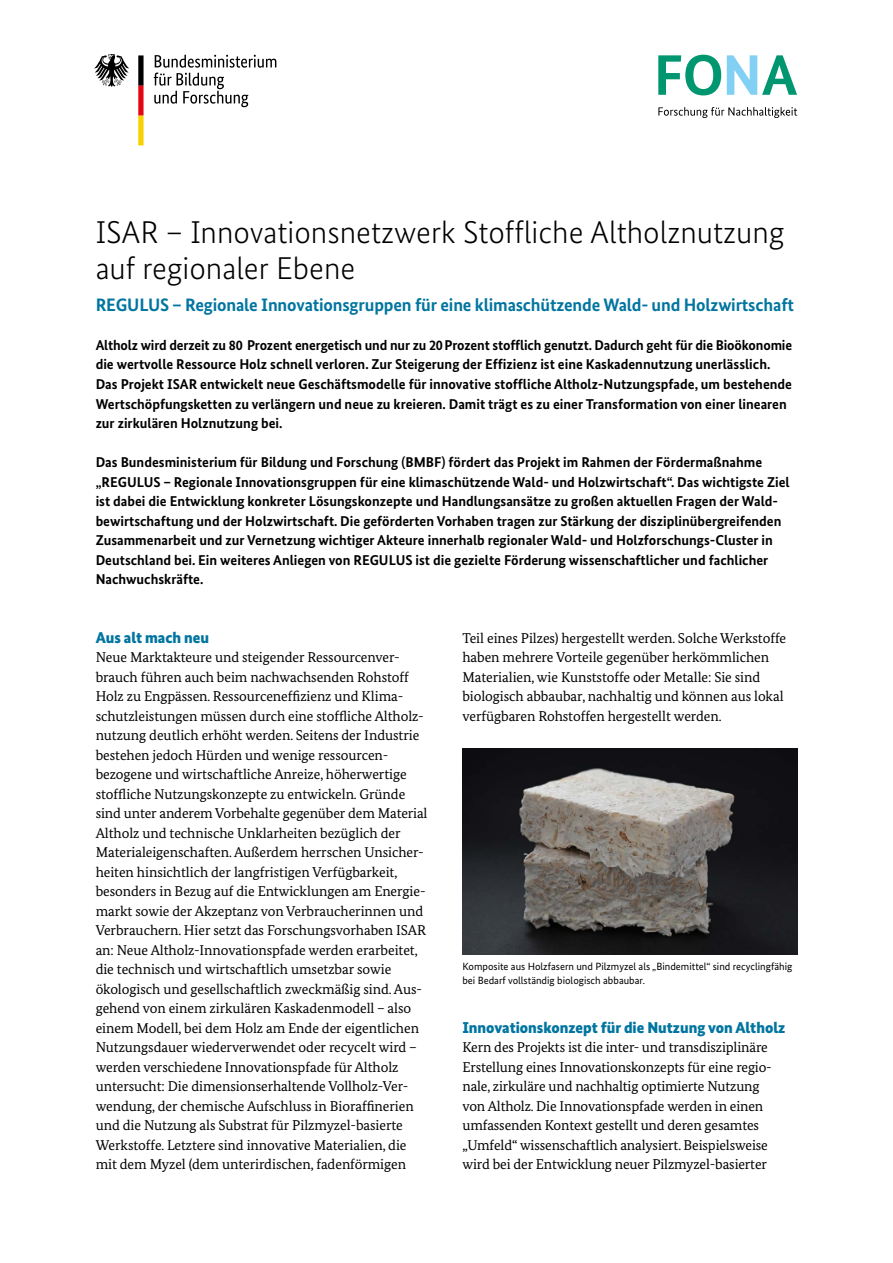
<style>
.page{position:relative;width:893px;height:1263px;background:#fff}
.page>*{position:absolute;margin:0;border:0;box-sizing:border-box;transform-origin:0 0}
.t1{font:300 31.5px/36px "Bundes Sans";color:#000}
.t2{font:700 18px "Bundes Sans";letter-spacing:-.01em;color:#0075a0}
.t3{font:900 15.75px "Bundes Sans";color:#0075a0}
.t4{font:14.25px/19.5px "Bundes Serif";letter-spacing:-.005em;color:#000}
.Einstiegstext_P{font:700 14.25px/19.5px "Bundes Sans";color:#000}
.Caption_Caption{font:10.5px/13.5px "Bundes Sans";color:#000}
</style>
<div class="page">
<img style="left:462px;top:748px;width:335px;height:206px">
<svg style="left:154px;top:55px;width:122px;height:52px"></svg>
<svg style="left:94px;top:54px;width:35px;height:33px"></svg>
<svg style="left:138px;top:55px;width:6px;height:90px"></svg>
<svg style="left:658px;top:55px;width:63px;height:40px"></svg>
<svg style="left:727px;top:55px;width:70px;height:40px"></svg>
<svg style="left:658px;top:107px;width:139px;height:11px"></svg>
<h1 class="t1" style="left:96px;top:214px;width:690px">ISAR – Innovationsnetzwerk Stoffliche Altholznutzung auf regionaler Ebene</h1>
<h2 class="t2" style="left:96px;top:294px;width:700px">REGULUS – Regionale Innovationsgruppen für eine klimaschützende Wald- und Holzwirtschaft</h2>
<p class="Einstiegstext_P" style="left:96px;top:335px;width:698px">Altholz wird derzeit zu 80 Prozent energetisch und nur zu 20Prozent stofflich genutzt. Dadurch geht für die Bioökonomie die wertvolle Ressource Holz schnell verloren. Zur Steigerung der Effizienz ist eine Kaskadennutzung unerlässlich.<br>Das Projekt ISAR entwickelt neue Geschäftsmodelle für innovative stoffliche Altholz-Nutzungspfade, um bestehende Wertschöpfungsketten zu verlängern und neue zu kreieren. Damit trägt es zu einer Transformation von einer linearen zur zirkulären Holznutzung bei.</p>
<p class="Einstiegstext_P" style="left:96px;top:452px;width:696px">Das Bundesministerium für Bildung und Forschung (BMBF) fördert das Projekt im Rahmen der Fördermaßnahme „REGULUS – Regionale Innovationsgruppen für eine klimaschützende Wald- und Holzwirtschaft“. Das wichtigste Ziel ist dabei die Entwicklung konkreter Lösungskonzepte und Handlungsansätze zu großen aktuellen Fragen der Wald&shy;bewirtschaftung und der Holzwirtschaft. Die geförderten Vorhaben tragen zur Stärkung der disziplinübergreifenden Zusammenarbeit und zur Vernetzung wichtiger Akteure innerhalb regionaler Wald- und Holzforschungs-Cluster in Deutschland bei. Ein weiteres Anliegen von REGULUS ist die gezielte Förderung wissenschaftlicher und fachlicher Nachwuchskräfte.</p>
<h3 class="t3" style="left:96px;top:628px;width:115px">Aus alt mach neu</h3>
<p class="t4" style="left:96px;top:647px;width:333px">Neue Marktakteure und steigender Ressourcenver&shy;brauch führen auch beim nachwachsenden Rohstoff Holz zu Engpässen. Ressourceneffizienz und Klima&shy;schutzleistungen müssen durch eine stoffliche Altholz&shy;nutzung deutlich erhöht werden. Seitens der Industrie bestehen jedoch Hürden und wenige ressourcen&shy;bezogene und wirtschaftliche Anreize, höherwertige stoffliche Nutzungskonzepte zu entwickeln. Gründe sind unter anderem Vorbehalte gegenüber dem Material Altholz und technische Unklarheiten bezüglich der Materialeigenschaften. Außerdem herrschen Unsicher&shy;heiten hinsichtlich der langfristigen Verfügbarkeit, besonders in Bezug auf die Entwicklungen am Energie&shy;markt sowie der Akzeptanz von Verbraucherinnen und Verbrauchern. Hier setzt das Forschungsvorhaben ISAR an: Neue Altholz-Innovationspfade werden erarbeitet, die technisch und wirtschaftlich umsetzbar sowie ökologisch und gesellschaftlich zweckmäßig sind. Aus&shy;gehend von einem zirkulären Kaskadenmodell – also einem Modell, bei dem Holz am Ende der eigentlichen Nutzungsdauer wiederverwendet oder recycelt wird – werden verschiedene Innovationspfade für Altholz untersucht: Die dimensionserhaltende Vollholz-Ver&shy;wendung, der chemische Aufschluss in Bioraffinerien und die Nutzung als Substrat für Pilzmyzel-basierte Werkstoffe. Letztere sind innovative Materialien, die mit dem Myzel (dem unterirdischen, fadenförmigen</p>
<p class="t4" style="left:462px;top:628px;width:325px">Teil eines Pilzes) hergestellt werden. Solche Werkstoffe haben mehrere Vorteile gegenüber herkömmlichen Materialien, wie Kunststoffe oder Metalle: Sie sind biologisch abbaubar, nachhaltig und können aus lokal verfügbaren Rohstoffen hergestellt werden.</p>
<p class="Caption_Caption" style="left:462px;top:960px;width:331px">Komposite aus Holzfasern und Pilzmyzel als „Bindemittel“ sind recyclingfähig bei Bedarf vollständig biologisch abbaubar.</p>
<h3 class="t3" style="left:462px;top:1018px;width:324px">Innovationskonzept für die Nutzung von Altholz</h3>
<p class="t4" style="left:462px;top:1037px;width:311px">Kern des Projekts ist die inter- und transdisziplinäre Erstellung eines Innovationskonzepts für eine regio&shy;nale, zirkuläre und nachhaltig optimierte Nutzung von Altholz. Die Innovationspfade werden in einen umfassenden Kontext gestellt und deren gesamtes „Umfeld“ wissenschaftlich analysiert. Beispielsweise wird bei der Entwicklung neuer Pilzmyzel-basierter</p>
</div>
